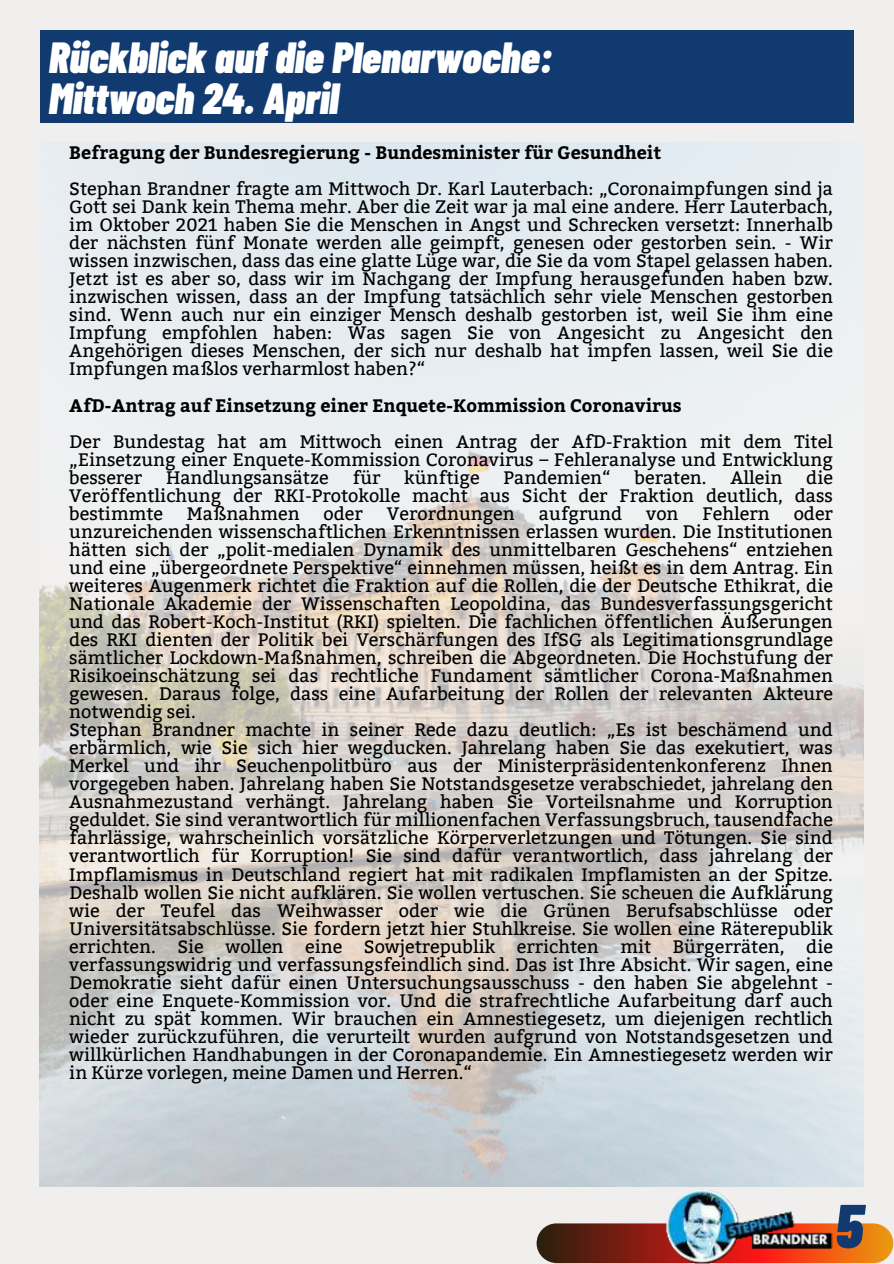
<style>
.page{position:relative;width:894px;height:1264px;background:#fff}
.page>*{position:absolute;margin:0;border:0;box-sizing:border-box;transform-origin:0 0}
.t1{font:italic 900 61.5px "Barlow Condensed";color:#113b70}
.t2{font:italic 900 43.5px/40.5px "Barlow Condensed";color:#fff}
.t3{font:18px/18px "Bitter";color:#000;text-align:justify}
.t4{font:700 18px "Bitter";color:#000}
</style>
<div class="page">
<div style="left:0;top:0;width:893px;height:1263px;background:#f1eeee"></div>
<svg style="left:536px;top:1223px;width:356px;height:40px;background:#96441c"></svg>
<img style="left:662px;top:1186px;width:171px;height:77px">
<div style="left:40px;top:30px;width:813px;height:93px;background:#113b70"></div>
<img style="left:40px;top:143px;width:822px;height:1043px">
<h2 class="t2" style="left:49px;top:36px;width:505px">Rückblick auf die Plenarwoche:<br>Mittwoch 24. April</h2>
<p class="t4" style="left:69px;top:142px;width:593px">Befragung der Bundesregierung - Bundesminister für Gesundheit</p>
<p class="t3" style="left:69px;top:180px;width:765px">Stephan Brandner fragte am Mittwoch Dr. Karl Lauterbach: „Coronaimpfungen sind ja Gott sei Dank kein Thema mehr. Aber die Zeit war ja mal eine andere. Herr Lauterbach, im Oktober 2021 haben Sie die Menschen in Angst und Schrecken versetzt: Innerhalb der nächsten fünf Monate werden alle geimpft, genesen oder gestorben sein. - Wir wissen inzwischen, dass das eine glatte Lüge war, die Sie da vom Stapel gelassen haben.<br>Jetzt ist es aber so, dass wir im Nachgang der Impfung herausgefunden haben bzw. inzwischen wissen, dass an der Impfung tatsächlich sehr viele Menschen gestorben sind. Wenn auch nur ein einziger Mensch deshalb gestorben ist, weil Sie ihm eine Impfung empfohlen haben: Was sagen Sie von Angesicht zu Angesicht den Angehörigen dieses Menschen, der sich nur deshalb hat impfen lassen, weil Sie die Impfungen maßlos verharmlost haben?“</p>
<p class="t4" style="left:69px;top:395px;width:613px">AfD-Antrag auf Einsetzung einer Enquete-Kommission Coronavirus</p>
<p class="t3" style="left:69px;top:433px;width:765px">Der Bundestag hat am Mittwoch einen Antrag der AfD-Fraktion mit dem Titel „Einsetzung einer Enquete-Kommission Coronavirus – Fehleranalyse und Entwicklung besserer</p>
<p class="t3" style="left:166px;top:469px;width:164px">Handlungsansätze</p>
<p class="t3" style="left:352px;top:469px;width:29px">für</p>
<p class="t3" style="left:404px;top:469px;width:77px">künftige</p>
<p class="t3" style="left:503px;top:469px;width:109px">Pandemien“</p>
<p class="t3" style="left:634px;top:469px;width:73px">beraten.</p>
<p class="t3" style="left:730px;top:469px;width:54px">Allein</p>
<p class="t3" style="left:69px;top:469px;width:765px;text-indent:736px">die Veröffentlichung der RKI-Protokolle macht aus Sicht der Fraktion deutlich, dass bestimmte</p>
<p class="t3" style="left:187px;top:505px;width:114px">Maßnahmen</p>
<p class="t3" style="left:323px;top:505px;width:41px">oder</p>
<p class="t3" style="left:387px;top:505px;width:129px">Verordnungen</p>
<p class="t3" style="left:538px;top:505px;width:85px">aufgrund</p>
<p class="t3" style="left:646px;top:505px;width:34px">von</p>
<p class="t3" style="left:702px;top:505px;width:69px">Fehlern</p>
<p class="t3" style="left:69px;top:505px;width:765px;text-align:left;text-indent:724px">oder unzureichenden wissenschaftlichen Erkenntnissen erlassen wurden. Die Institutionen hätten sich der „polit-medialen Dynamik des unmittelbaren Geschehens“ entziehen und eine „übergeordnete Perspektive“ einnehmen müssen, heißt es in dem Antrag. Ein weiteres Augenmerk richtet die Fraktion auf die Rollen, die der Deutsche Ethikrat, die Nationale Akademie der Wissenschaften Leopoldina, das Bundesverfassungsgericht und das Robert-Koch-Institut (RKI) spielten. Die fachlichen öffentlichen Äußerungen des RKI dienten der Politik bei Verschärfungen des IfSG als Legitimationsgrundlage sämtlicher Lockdown-Maßnahmen, schreiben die Abgeordneten. Die Hochstufung der Risikoeinschätzung sei das rechtliche Fundament sämtlicher Corona-Maßnahmen gewesen. Daraus folge, dass eine Aufarbeitung der Rollen der relevanten Akteure notwendig sei.<br>Stephan Brandner machte in seiner Rede dazu deutlich: „Es ist beschämend und erbärmlich, wie Sie sich hier wegducken. Jahrelang haben Sie das exekutiert, was Merkel und ihr Seuchenpolitbüro aus der Ministerpräsidentenkonferenz Ihnen vorgegeben haben. Jahrelang haben Sie Notstandsgesetze verabschiedet, jahrelang den Ausnahmezustand verhängt. Jahrelang haben Sie Vorteilsnahme und Korruption geduldet. Sie sind verantwortlich für millionenfachen Verfassungsbruch, tausendfache fahrlässige, wahrscheinlich vorsätzliche Körperverletzungen und Tötungen. Sie sind verantwortlich für Korruption! Sie sind dafür verantwortlich, dass jahrelang der Impflamismus in Deutschland regiert hat mit radikalen Impflamisten an der Spitze.<br>Deshalb wollen Sie nicht aufklären. Sie wollen vertuschen. Sie scheuen die Aufklärung wie der Teufel das Weihwasser oder wie die Grünen Berufsabschlüsse oder Universitätsabschlüsse. Sie fordern jetzt hier Stuhlkreise. Sie wollen eine Räterepublik errichten. Sie wollen eine Sowjetrepublik errichten mit Bürgerräten, die verfassungswidrig und verfassungsfeindlich sind. Das ist Ihre Absicht. Wir sagen, eine Demokratie sieht dafür einen Untersuchungsausschuss - den haben Sie abgelehnt - oder eine Enquete-Kommission vor. Und die strafrechtliche Aufarbeitung darf auch nicht zu spät kommen. Wir brauchen ein Amnestiegesetz, um diejenigen rechtlich wieder zurückzuführen, die verurteilt wurden aufgrund von Notstandsgesetzen und willkürlichen Handhabungen in der Coronapandemie. Ein Amnestiegesetz werden wir in Kürze vorlegen, meine Damen und Herren.“฀</p>
<h1 class="t1" style="left:835px;top:1182px;width:29px">5</h1>
</div>
